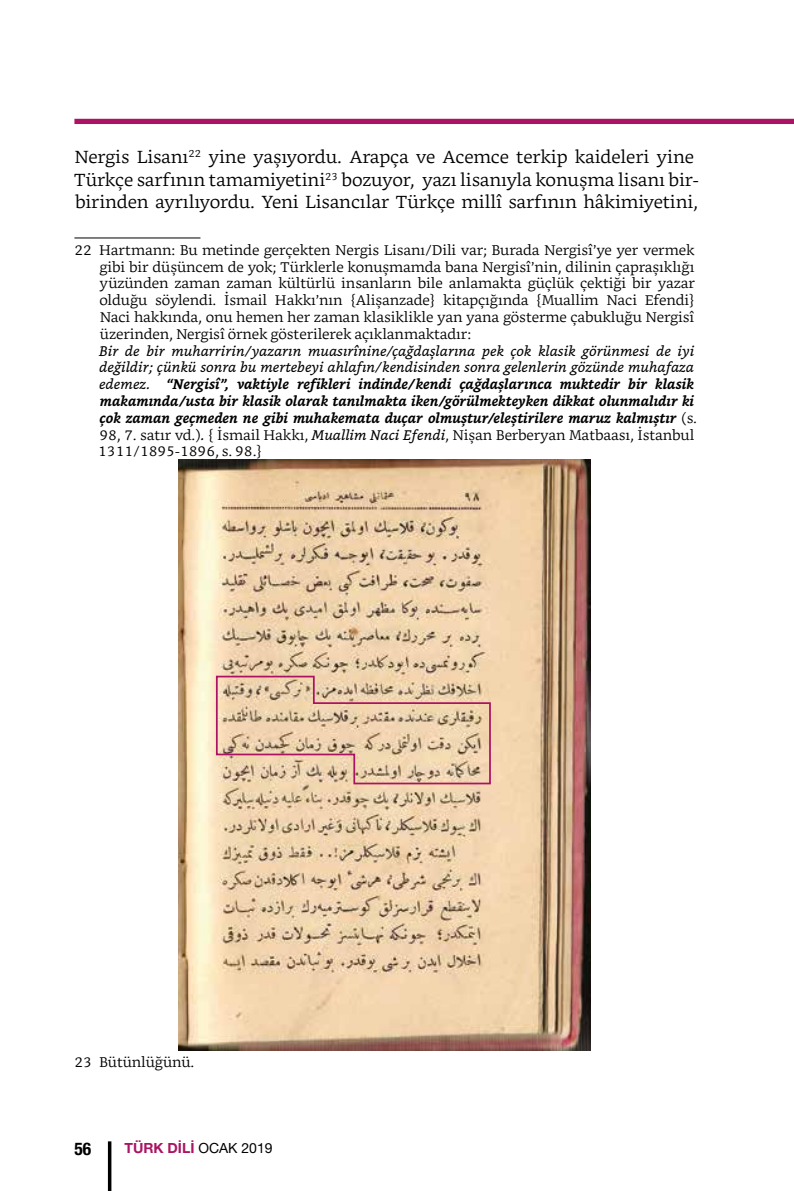
<style>
.page{position:relative;width:794px;height:1191px;background:#fff}
.page>*{position:absolute;margin:0;border:0;box-sizing:border-box;transform-origin:0 0}
.t1{font:300 17.5px/22.8px "Bookerly";color:#000}
.t2{font:700 condensed 17.5px "Helvetica Neue LT Pro";color:#000}
.t3{font:italic 700 14px/16.8px "Bookerly";color:#000}
.t4{font:300 14px/16.8px "Bookerly";color:#000;text-align:justify}
.t5{font:700 14px "Helvetica Neue LT Pro";color:#ab1464}
.s1{font-weight:400}
.s2{font-weight:300;font-style:normal}
.s3{font-weight:400;color:#000}
</style>
<div class="page">
<div style="left:74px;top:119px;width:720px;height:5px;background:#ab1464"></div>
<hr style="left:108px;top:1141px;width:3px;height:50px;background:#000">
<hr style="left:74px;top:237px;width:126px;height:1px;background:#000">
<img style="left:178px;top:459px;width:413px;height:591px">
<svg style="left:215px;top:675px;width:277px;height:110px;background:#dfc0a3"></svg>
<p class="t1" style="left:74px;top:145px;width:627px">Nergis Lisanı<sup>22</sup> yine yaşıyordu. Arapça ve Acemce terkip kaideleri yine<br>Türkçe sarfının tamamiyetini<sup>23</sup> bozuyor, yazı lisanıyla konuşma lisanı bir&shy;birinden ayrılıyordu. Yeni Lisancılar Türkçe millî sarfının hâkimiyetini,</p>
<p class="t4" style="left:99px;top:241px;width:597px;text-indent:-25px">22 Hartmann: Bu metinde gerçekten Nergis Lisanı/Dili var; Burada Nergisî’ye yer vermek gibi bir düşüncem de yok; Türklerle konuşmamda bana Nergisî’nin, dilinin çapraşıklığı yüzünden zaman zaman kültürlü insanların bile anlamakta güçlük çektiği bir yazar olduğu söylendi. İsmail Hakkı’nın {Alişanzade} kitapçığında {Muallim Naci Efendi} Naci hakkında, onu hemen her zaman klasiklikle yan yana gösterme çabukluğu Nergisî üzerinden, Nergisî örnek gösterilerek açıklanmaktadır:</p>
<p class="t3" style="left:98px;top:342px;width:600px"><span class="s1">Bir de bir muharririn/yazarın muasırînine/çağdaşlarına pek çok klasik görünmesi de iyi değildir; çünkü sonra bu mertebeyi ahlafın/kendisinden sonra gelenlerin gözünde muhafaza edemez.</span> “Nergisî”, vaktiyle refikleri indinde/kendi çağdaşlarınca muktedir bir klasik makamında/usta bir klasik olarak tanılmakta iken/görülmekteyken dikkat olunmalıdır ki çok zaman geçmeden ne gibi muhakemata duçar olmuştur/eleştirilere maruz kalmıştır <span class="s2">(s.<br>98, 7. satır vd.)</span><span class="s1">.</span> <span class="s2">{ İsmail Hakkı,</span> <span class="s1">Muallim Naci Efendi</span><span class="s2">, Nişan Berberyan Matbaası, İstanbul 1311/1895-1896, s. 98.}</span></p>
<p class="t4" style="left:74px;top:1053px;width:121px">23 Bütünlüğünü.</p>
<p class="t2" style="left:74px;top:1138px;width:18px">56</p>
<p class="t5" style="left:125px;top:1139px;width:150px">TÜRK DİLİ <span class="s3">OCAK 2019</span></p>
</div>
